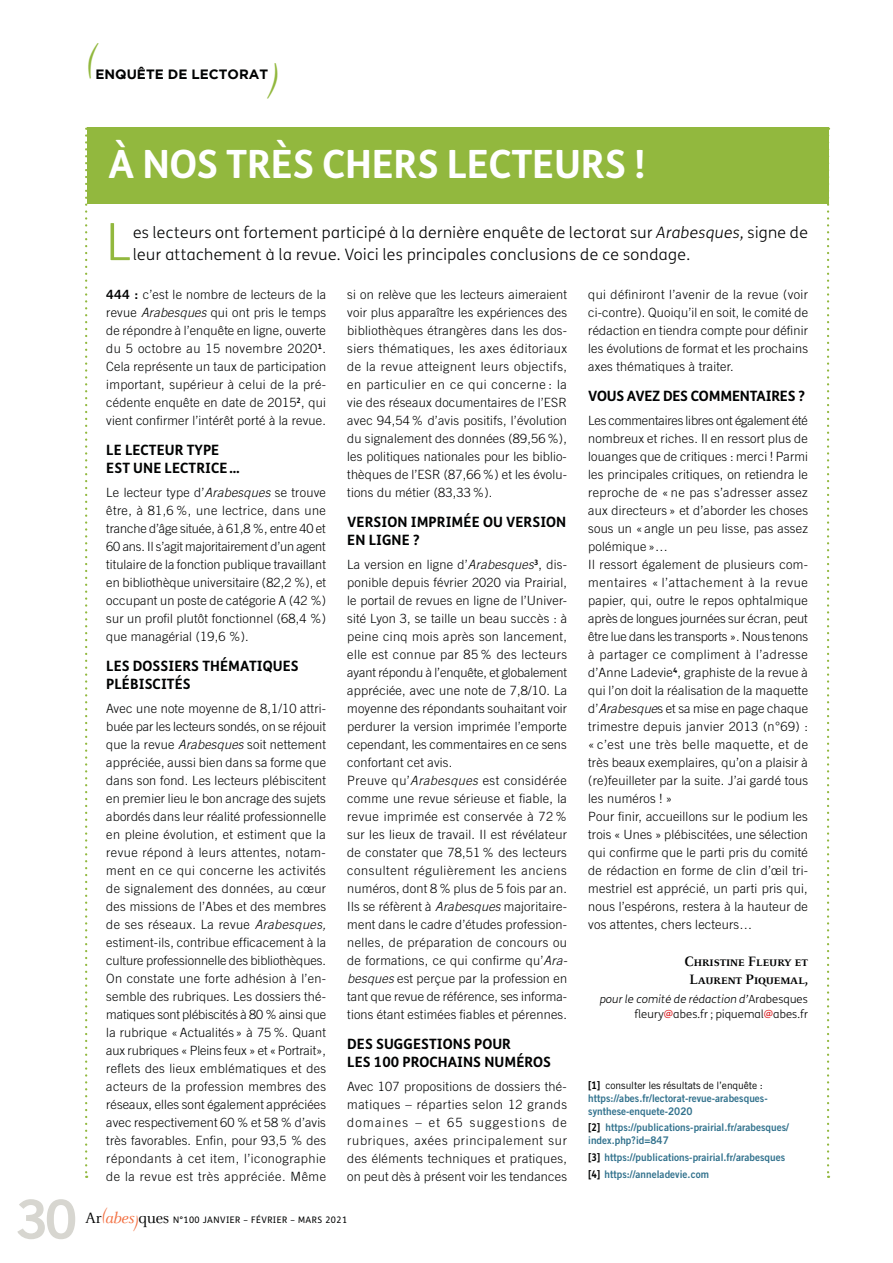
<style>
.page{position:relative;width:893px;height:1263px;background:#fff}
.page>*{position:absolute;margin:0;border:0;box-sizing:border-box;transform-origin:0 0}
.t1{font:54px "Trade Gothic Bold Two";color:#d7d6d0}
.t2{font:300 51.45px "FS Me";color:#92b83e}
.t3{font:700 39px "FS Me";letter-spacing:-.005em;color:#fff}
.t4{font:italic 37.5px "Celeste";color:#92b83e}
.t5{font:300 15.75px/22.5px "FS Me";letter-spacing:.025em;color:#010202}
.t6{font:700 15px/18px "Celeste Caps";letter-spacing:-.005em;color:#010202;text-align:center}
.t7{font:700 14.25px/18px "FS Me";letter-spacing:.005em;color:#010202}
.t8{font:700 14.25px "FS Me";letter-spacing:-.015em;color:#010202}
.t9{font:700 13.5px "Gotham";color:#010202}
.t10{font:300 12.75px/18px "Trade Gothic";letter-spacing:.015em;color:#010202;text-align:justify}
.t11{font:300 11.25px/15px "FS Me";letter-spacing:.01em;color:#010202;text-align:right}
.t12{font:10.5px/12.6px "Trade Gothic Bold Two";letter-spacing:.005em;color:#32728d;scale:.95 1}
.t13{font:10.2px "Trade Gothic";letter-spacing:-.005em;color:#010202}
.t14{font:9px "FS Me";letter-spacing:.05em;color:#010202}
.s1{font-style:italic}
.s2{font-family:"Trade Gothic Bold Two";font-weight:400}
.s3{font-family:"Celeste";font-size:16.5px}
.s4{font-family:"Celeste";font-style:italic;font-size:16.5px;color:#f37042}
.s5{font-weight:400;color:#db282c}
.s6{font-family:"FS Me";font-weight:700;font-size:10.5px}
.s7{font-family:"FS Me";font-weight:700;color:#010202}
</style>
<div class="page">
<svg style="left:827px;top:204px;width:2px;height:974px"></svg>
<div style="left:87px;top:128px;width:742px;height:76px;background:#92b83e"></div>
<svg style="left:85px;top:128px;width:2px;height:1050px"></svg>
<h3 class="t4" style="left:85px;top:40px;width:12px">(</h3>
<p class="t9" style="left:96px;top:69px;width:174px">ENQUÊTE DE LECTORAT</p>
<h3 class="t4" style="left:268px;top:59px;width:13px">)</h3>
<h3 class="t3" style="left:109px;top:150px;width:539px">À NOS TRÈS CHERS LECTEURS !</h3>
<h2 class="t2" style="left:106px;top:223px;width:27px">L</h2>
<p class="t5" style="left:133px;top:223px;width:676px">es lecteurs ont fortement participé à la dernière enquête de lectorat sur <span class="s1">Arabesques,</span> signe de leur attachement à la revue. Voici les principales conclusions de ce sondage.</p>
<p class="t10" style="left:106px;top:286px;width:221px"><span class="s2">444 :</span> c’est le nombre de lecteurs de la revue <span class="s1">Arabesques</span> qui ont pris le temps de répondre à l’enquête en ligne, ouverte du 5 octobre au 15 novembre 2020<sup>1</sup>.<br>Cela représente un taux de participation important, supérieur à celui de la pré&shy;cédente enquête en date de 2015<sup>2</sup>, qui vient confirmer l’intérêt porté à la revue.</p>
<p class="t7" style="left:106px;top:442px;width:135px">LE LECTEUR TYPE<br>EST UNE LECTRICE …</p>
<p class="t10" style="left:106px;top:484px;width:221px">Le lecteur type d’<span class="s1">Arabesques</span> se trouve être, à 81,6 %, une lectrice, dans une tranche d’âge située, à 61,8 %, entre 40 et 60 ans. Il s’agit majoritairement d’un agent titulaire de la fonction publique travaillant en bibliothèque universitaire (82,2 %), et occupant un poste de catégorie A (42 %) sur un profil plutôt fonctionnel (68,4 %) que managérial (19,6 %).</p>
<p class="t7" style="left:106px;top:658px;width:194px">LES DOSSIERS THÉMATIQUES<br>PLÉBISCITÉS</p>
<p class="t10" style="left:106px;top:700px;width:221px">Avec une note moyenne de 8,1/10 attri&shy;buée par les lecteurs sondés, on se réjouit que la revue <span class="s1">Arabesques</span> soit nettement appréciée, aussi bien dans sa forme que dans son fond. Les lecteurs plébiscitent en premier lieu le bon ancrage des sujets abordés dans leur réalité professionnelle en pleine évolution, et estiment que la revue répond à leurs attentes, notam&shy;ment en ce qui concerne les activités de signalement des données, au cœur des missions de l’Abes et des membres de ses réseaux. La revue <span class="s1">Arabesques, </span>estiment-ils, contribue efficacement à la culture professionnelle des bibliothèques.<br>On constate une forte adhésion à l’en&shy;semble des rubriques. Les dossiers thé&shy;matiques sont plébiscités à 80 % ainsi que la rubrique « Actualités » à 75 %. Quant aux rubriques « Pleins feux » et « Portrait», reflets des lieux emblématiques et des acteurs de la profession membres des réseaux, elles sont également appréciées avec respectivement 60 % et 58 % d’avis très favorables. Enfin, pour 93,5 % des répondants à cet item, l’iconographie de la revue est très appréciée. Même</p>
<p class="t10" style="left:347px;top:286px;width:221px">si on relève que les lecteurs aimeraient voir plus apparaître les expériences des bibliothèques étrangères dans les dos&shy;siers thématiques, les axes éditoriaux de la revue atteignent leurs objectifs, en particulier en ce qui concerne : la vie des réseaux documentaires de l’ESR avec 94,54 % d’avis positifs, l’évolution du signalement des données (89,56 %), les politiques nationales pour les biblio&shy;thèques de l’ESR (87,66 %) et les évolu&shy;tions du métier (83,33 %).</p>
<p class="t7" style="left:347px;top:514px;width:221px">VERSION IMPRIMÉE OU VERSION<br>EN LIGNE ?</p>
<p class="t10" style="left:347px;top:556px;width:222px;text-align:left">La version en ligne d’<span class="s1">Arabesques</span><sup>3</sup>, dis&shy;ponible depuis février 2020 via Prairial, le portail de revues en ligne de l’Univer&shy;sité Lyon 3, se taille un beau succès : à peine cinq mois après son lancement, elle est connue par 85 % des lecteurs ayant répondu à l’enquête, et globalement appréciée, avec une note de 7,8/10. La moyenne des répondants souhaitant voir perdurer la version imprimée l’emporte cependant, les commentaires en ce sens confortant cet avis.<br>Preuve qu’<span class="s1">Arabesques</span> est considérée comme une revue sérieuse et fiable, la revue imprimée est conservée à 72 % sur les lieux de travail. Il est révélateur de constater que 78,51 % des lecteurs consultent régulièrement les anciens numéros, dont 8 % plus de 5 fois par an.<br>Ils se réfèrent à <span class="s1">Arabesques</span> majoritaire&shy;ment dans le cadre d’études profession&shy;nelles, de préparation de concours ou de formations, ce qui confirme qu’<span class="s1">Ara&shy;besques</span> est perçue par la profession en tant que revue de référence, ses informa&shy;tions étant estimées fiables et pérennes.</p>
<p class="t7" style="left:347px;top:1036px;width:205px">DES SUGGESTIONS POUR<br>LES 100 PROCHAINS NUMÉROS</p>
<p class="t10" style="left:347px;top:1078px;width:221px">Avec 107 propositions de dossiers thé&shy;matiques – réparties selon 12 grands domaines – et 65 suggestions de rubriques, axées principalement sur des éléments techniques et pratiques, on peut dès à présent voir les tendances</p>
<h1 class="t1" style="left:16px;top:1200px;width:63px">30</h1>
<p class="t14" style="left:85px;top:1217px;width:264px"><span class="s3">Ar</span><sup>(</sup><span class="s4">abes)</span><span class="s3">ques</span> N°100 JANVIER – FÉVRIER – MARS 2021</p>
<p class="t10" style="left:588px;top:286px;width:221px">qui définiront l’avenir de la revue (voir ci-contre). Quoiqu’il en soit, le comité de rédaction en tiendra compte pour définir les évolutions de format et les prochains axes thématiques à traiter.</p>
<p class="t8" style="left:588px;top:390px;width:218px">VOUS AVEZ DES COMMENTAIRES ?</p>
<p class="t10" style="left:588px;top:412px;width:221px;text-align:left">Les commentaires libres ont également été nombreux et riches. Il en ressort plus de louanges que de critiques : merci ! Parmi les principales critiques, on retiendra le reproche de « ne pas s’adresser assez aux directeurs » et d’aborder les choses sous un « angle un peu lisse, pas assez polémique »…<br>Il ressort également de plusieurs com&shy;mentaires « l’attachement à la revue papier, qui, outre le repos ophtalmique après de longues journées sur écran, peut être lue dans les transports ». Nous tenons à partager ce compliment à l’adresse d’Anne Ladevie<sup>4</sup>, graphiste de la revue à qui l’on doit la réalisation de la maquette d’<span class="s1">Arabesque</span>s et sa mise en page chaque trimestre depuis janvier 2013 (n°69) : « c’est une très belle maquette, et de très beaux exemplaires, qu’on a plaisir à (re)feuilleter par la suite. J’ai gardé tous les numéros ! »<br>Pour finir, accueillons sur le podium les trois « Unes » plébiscitées, une sélection qui confirme que le parti pris du comité de rédaction en forme de clin d’œil tri&shy;mestriel est apprécié, un parti pris qui, nous l’espérons, restera à la hauteur de vos attentes, chers lecteurs…</p>
<p class="t6" style="left:684px;top:952px;width:125px">Christine Fleury et<br>Laurent Piquemal,</p>
<p class="t11" style="left:600px;top:993px;width:210px"><span class="s1">pour le comité de rédaction d’</span>Arabesques fleury<span class="s5">@</span>abes.fr ; piquemal<span class="s5">@</span>abes.fr</p>
<p class="t13" style="left:588px;top:1082px;width:176px"><span class="s6">[1]</span> consulter les résultats de l’enquête :</p>
<p class="t12" style="left:588px;top:1093px;width:190px">https://abes.fr/lectorat-revue-arabesques&shy;synthese-enquete-2020</p>
<p class="t12" style="left:588px;top:1122px;width:213px"><span class="s7">[2]</span> https://publications-prairial.fr/arabesques/ index.php?id=847</p>
<p class="t12" style="left:588px;top:1150px;width:209px;line-height:16.8px"><span class="s7">[3]</span> https://publications-prairial.fr/arabesques <span class="s7">[4]</span> https://anneladevie.com</p>
</div>
